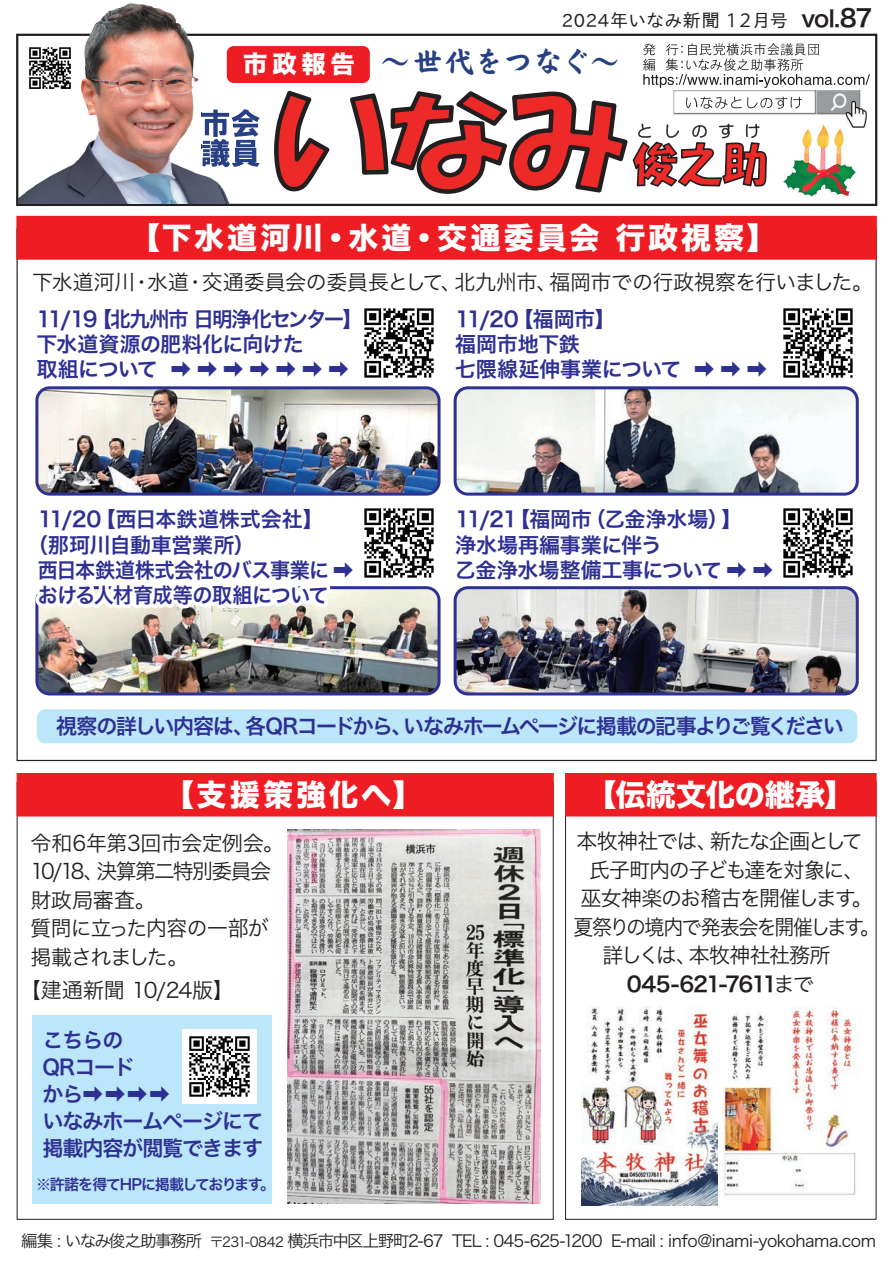
<style>
.page{position:relative;width:893px;height:1263px;background:#fff}
.page>*{position:absolute;margin:0;border:0;box-sizing:border-box;transform-origin:0 0}
.t1{font:30px "Hira Kaku Std W8";letter-spacing:.09em;color:#fff}
.t2{font:30px "Nt Motoya S Okai Std W5";letter-spacing:-.015em;color:#273f84}
.t3{font:30px "Hira Kaku Std W8";letter-spacing:.005em;color:#fff}
.t4{font:21px/25.2px "Hira Kaku Pro W6";letter-spacing:-.015em;color:#2e3092}
.t5{font:21px/28.5px "Hira Kaku Pro N W3";letter-spacing:-.07em;color:#231f20;text-align:center}
.t6{font:21px/28.5px "Hira Kaku Pro N W3";letter-spacing:-.04em;color:#231f20}
.t7{font:21px/25.2px "Hira Kaku Pro W6";letter-spacing:-.04em;color:#2e3092}
.t8{font:21px "Hira Kaku Pro N W3";letter-spacing:-.02em;color:#231f20}
.t9{font:21px "Hira Kaku Pro W6";letter-spacing:-.075em;color:#2e3092}
.t10{font:21px/27px "Hira Kaku Pro N W6";letter-spacing:-.05em;color:#2e3092}
.t11{font:21px "Hira Kaku Pro W6";letter-spacing:-.04em;color:#2e3092;scale:.96 1}
.t12{font:21px "Hira Kaku Pro W6";letter-spacing:-.01em;color:#2e3092}
.t13{font:21px "Hira Kaku Pro N W6";letter-spacing:-.07em;color:#231f20}
.t14{font:21px "Hira Kaku Pro N W3";letter-spacing:-.015em;color:#231f20}
.t15{font:18px "IP Aex Gothic";letter-spacing:.025em;color:#231f20}
.t16{font:16.5px "Hira Kaku Pro N W3";letter-spacing:-.055em;color:#231f20}
.t17{font:15px "Hira Kaku Pro N W6";letter-spacing:-.08em;color:#2e3092}
.s1{font-family:"Koz Go Pr 6 N"}
.s2{font-family:"Hira Kaku Pro N W6";font-size:22.5px}
.s3{font-family:"Hira Kaku Pro N W6";font-size:24px}
.s4{font-family:"Hira Kaku Std N W8";font-size:24.3px;color:#fff}
.s5{font-family:"Hira Kaku Std N W8"}
.s6{font-family:"Hira Kaku Pro N W3"}
.s7{font-size:13.5px}
</style>
<div class="page">
<div style="left:17px;top:216px;width:859px;height:43px;background:#ee1d23"></div>
<div style="left:565px;top:773px;width:311px;height:43px;background:#ee1d23"></div>
<div style="left:17px;top:773px;width:536px;height:43px;background:#ee1d23"></div>
<img style="left:39px;top:659px;width:398px;height:32px">
<div style="left:35px;top:586px;width:406px;height:109px;border:3px solid #2e3092;border-radius:13px"></div>
<div style="left:37px;top:709px;width:820px;height:34px;background:#bce6fa;border-radius:9px"></div>
<div style="left:32px;top:1014px;width:240px;height:189px;background:#bce6fa"></div>
<img style="left:455px;top:659px;width:400px;height:35px">
<div style="left:454px;top:586px;width:405px;height:109px;border:3px solid #2e3092;border-radius:13px"></div>
<img style="left:29px;top:3px;width:841px;height:656px">
<img style="left:357px;top:301px;width:85px;height:85px">
<img style="left:183px;top:1030px;width:74px;height:74px">
<img style="left:775px;top:301px;width:85px;height:85px">
<img style="left:357px;top:501px;width:85px;height:84px">
<img style="left:775px;top:501px;width:85px;height:84px">
<img style="left:287px;top:830px;width:253px;height:373px">
<img style="left:29px;top:43px;width:46px;height:49px">
<img style="left:723px;top:1007px;width:133px;height:188px">
<img style="left:581px;top:1007px;width:136px;height:198px">
<p class="t15" style="left:562px;top:10px;width:312px">2024年いなみ新聞<span class="s1">１２</span>月号 <span class="s2">vol.</span><span class="s3">87</span></p>
<h1 class="t2" style="left:243px;top:47px;width:378px"><span class="s4">市政報告</span> ～世代をつなぐ～</h1>
<h1 class="t1" style="left:130px;top:221px;width:648px"><span class="s5">【</span>下水道河川・水道・交通委員会 行政視察<span class="s5">】</span></h1>
<p class="t8" style="left:32px;top:264px;width:842px">下水道河川・水道・交通委員会の委員長として、北九州市、福岡市での行政視察を行いました。</p>
<p class="t7" style="left:36px;top:306px;width:328px">11/19【北九州市 日明浄化センター】下水道資源の肥料化に向けた<br>取組について ➡➡➡➡➡➡➡</p>
<p class="t12" style="left:38px;top:500px;width:287px">11/20【西日本鉄道株式会社】</p>
<p class="t4" style="left:27px;top:531px;width:229px">（那珂川自動車営業所）</p>
<p class="t11" style="left:38px;top:551px;width:331px">西日本鉄道株式会社のバス事業に ➡</p>
<p class="t11" style="left:38px;top:576px;width:304px">おける人材育成等の取組について</p>
<p class="t4" style="left:455px;top:306px;width:314px">11/20【福岡市】<br>福岡市地下鉄<br>七隈線延伸事業について ➡ ➡ ➡</p>
<p class="t4" style="left:455px;top:506px;width:320px">11/21【福岡市（乙金浄水場）】<br>浄水場再編事業に伴う<br>乙金浄水場整備工事について ➡ ➡</p>
<p class="t9" style="left:56px;top:707px;width:789px">視察の詳しい内容は、各QRコードから、いなみホームページに掲載の記事よりご覧ください</p>
<h1 class="t1" style="left:164px;top:778px;width:260px"><span class="s5">【</span>支援策強化へ<span class="s5">】</span></h1>
<p class="t6" style="left:30px;top:827px;width:255px">令和6年第3回市会定例会。<br>10/18、決算第二特別委員会財政局審査。<br>質問に立った内容の一部が掲載されました。</p>
<p class="t14" style="left:20px;top:971px;width:216px">【建通新聞 10/24版】</p>
<p class="t10" style="left:43px;top:1026px;width:222px">こちらの<br>QRコード<br>から➡➡➡➡<br>いなみホームページにて掲載内容が閲覧できます</p>
<p class="t17" style="left:36px;top:1170px;width:240px">※許諾を得てHPに掲載しております。</p>
<h1 class="t3" style="left:587px;top:778px;width:269px">【伝統文化の継承】</h1>
<p class="t5" style="left:573px;top:825px;width:311px">本牧神社では、新たな企画として　氏子町内の子ども達を対象に、<br>巫女神楽のお稽古を開催します。夏祭りの境内で発表会を開催します。詳しくは、本牧神社社務所　</p>
<p class="t13" style="left:627px;top:965px;width:188px">045-621-7611<span class="s6">まで</span></p>
<p class="t16" style="left:21px;top:1226px;width:856px">編集 : いなみ俊之助事務所 <span class="s7">〒231-0842</span> 横浜市中区上野町2-67 TEL : 045-625-1200 E-mail : info@inami-yokohama.com</p>
</div>
